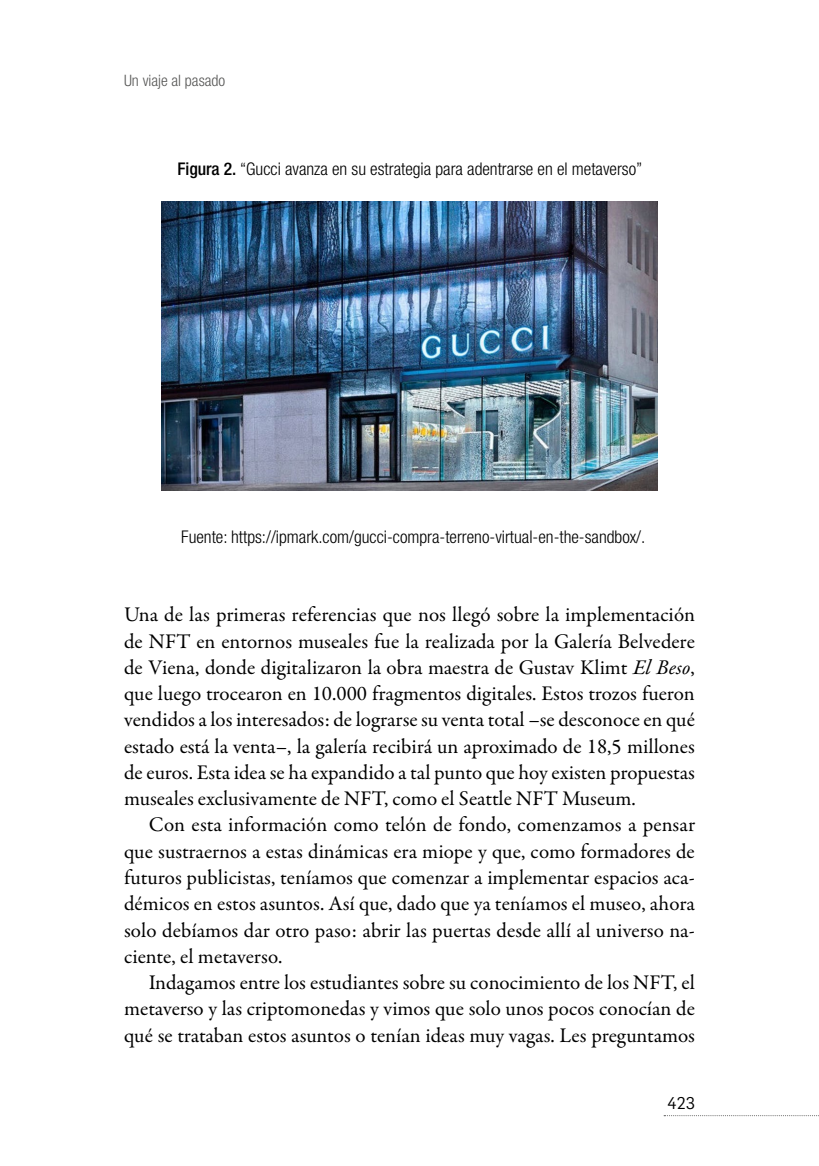
<style>
.page{position:relative;width:819px;height:1166px;background:#fff}
.page>*{position:absolute;margin:0;border:0;box-sizing:border-box;transform-origin:0 0}
.t1{font:21px/26.2px "Garamond Premr Pro";color:#000;text-align:justify}
.t2{font:300 condensed 17.5px "Helvetica Neue LT Std";color:#000}
.t3{font:16.62px "Flama";color:#000}
.t4{font:300 condensed 15.75px "Helvetica Neue LT Std";color:#575756}
.s1{font-weight:500}
.s2{font-style:italic}
</style>
<div class="page">
<svg style="left:664px;top:1115px;width:155px;height:1px"></svg>
<img style="left:161px;top:201px;width:496px;height:289px">
<p class="t4" style="left:124px;top:71px;width:103px">Un viaje al pasado</p>
<p class="t2" style="left:177px;top:159px;width:466px"><span class="s1">Figura 2.</span> “Gucci avanza en su estrategia para adentrarse en el metaverso”</p>
<p class="t2" style="left:181px;top:526px;width:465px">Fuente: https://ipmark.com/gucci-compra-terreno-virtual-en-the-sandbox/.</p>
<p class="t1" style="left:124px;top:602px;width:572px">Una de las primeras referencias que nos llegó sobre la implementación de NFT en entornos museales fue la realizada por la Galería Belvedere de Viena, donde digitalizaron la obra maestra de Gustav Klimt <span class="s2">El Beso</span>, que luego trocearon en 10.000 fragmentos digitales. Estos trozos fueron vendidos a los interesados: de lograrse su venta total –se desconoce en qué estado está la venta–, la galería recibirá un aproximado de 18,5 millones de euros. Esta idea se ha expandido a tal punto que hoy existen propuestas museales exclusivamente de NFT, como el Seattle NFT Museum.</p>
<p class="t1" style="left:124px;top:812px;width:572px;text-indent:25px">Con esta información como telón de fondo, comenzamos a pensar que sustraernos a estas dinámicas era miope y que, como formadores de futuros publicistas, teníamos que comenzar a implementar espacios aca&shy;démicos en estos asuntos. Así que, dado que ya teníamos el museo, ahora solo debíamos dar otro paso: abrir las puertas desde allí al universo na&shy;ciente, el metaverso.</p>
<p class="t1" style="left:124px;top:970px;width:572px;text-indent:25px">Indagamos entre los estudiantes sobre su conocimiento de los NFT, el metaverso y las criptomonedas y vimos que solo unos pocos conocían de qué se trataban estos asuntos o tenían ideas muy vagas. Les preguntamos</p>
<p class="t3" style="left:667px;top:1092px;width:29px">423</p>
</div>
